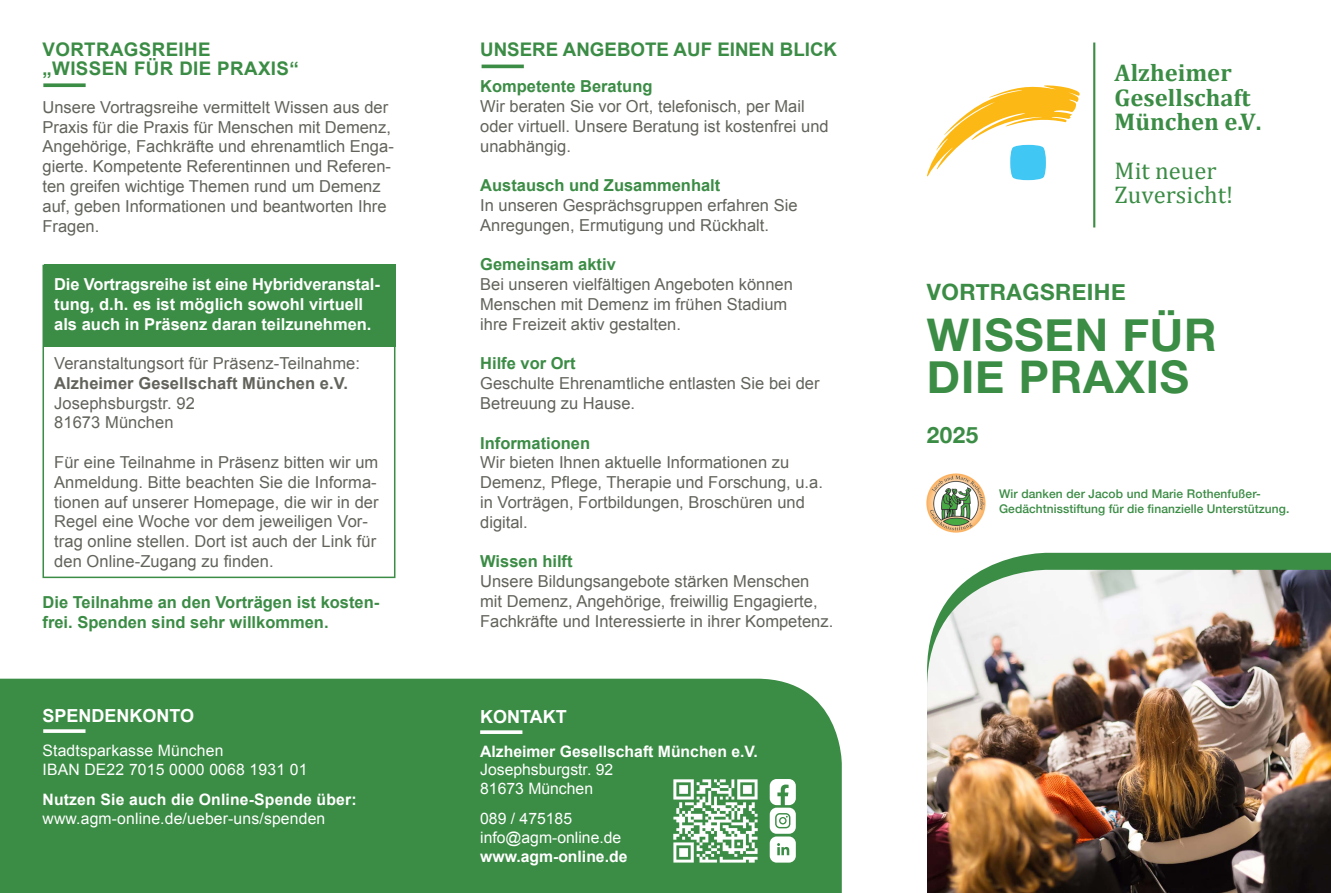
<style>
.page{position:relative;width:1331px;height:893px;background:#fff}
.page>*{position:absolute;margin:0;border:0;box-sizing:border-box;transform-origin:0 0}
.t1{font:700 45px/42px "Helvetica Neue";letter-spacing:.02em;color:#3b8c45}
.t2{font:700 24.3px/24.3px "Cambria";color:#3b8c45}
.t3{font:24.3px/24.3px "Cambria";color:#3b8c45}
.t4{font:700 22.5px "Helvetica Neue";letter-spacing:.02em;color:#3b8c45}
.t5{font:700 18.75px/18.8px "Arial";letter-spacing:.02em;color:#3b8c45}
.t6{font:700 18.75px "Arial";color:#3b8c45}
.t7{font:700 18px "Arial";color:#fff}
.t8{font:16.5px/19.8px "Arial";color:#63635c}
.t9{font:700 16.5px/19.8px "Arial";color:#3b8c45}
.t10{font:700 16.5px/19.8px "Arial";color:#fff}
.t11{font:700 16.5px "Arial";letter-spacing:.005em;color:#63635c}
.t12{font:15.75px/18.9px "Arial";letter-spacing:.01em;color:#fff}
.t13{font:700 15.75px "Arial";color:#fff}
.t14{font:500 12px/14.4px "Helvetica Neue";letter-spacing:.005em;color:#3b8c45}
</style>
<div class="page">
<svg style="left:982px;top:553px;width:349px;height:17px;background:#489351"></svg>
<div style="left:0;top:679px;width:842px;height:214px;background:#3b8c45"></div>
<img style="left:673px;top:778px;width:85px;height:85px">
<hr style="left:1093px;top:43px;width:2px;height:184px;background:#3b8c45">
<svg style="left:927px;top:85px;width:153px;height:95px"></svg>
<hr style="left:482px;top:65px;width:42px;height:3px;background:#3b8c45">
<svg style="left:43px;top:83px;width:43px;height:4px"></svg>
<svg style="left:480px;top:730px;width:42px;height:4px"></svg>
<div style="left:43px;top:265px;width:352px;height:313px;border:2px solid #3b8c45"></div>
<div style="left:44px;top:265px;width:351px;height:82px;background:#3b8c45"></div>
<svg style="left:43px;top:729px;width:43px;height:4px"></svg>
<img style="left:927px;top:570px;width:404px;height:323px">
<svg style="left:770px;top:779px;width:26px;height:84px"></svg>
<img style="left:926px;top:473px;width:60px;height:60px">
<p class="t5" style="left:43px;top:41px;width:258px">VORTRAGSREIHE „WISSEN FÜR DIE PRAXIS“</p>
<p class="t8" style="left:43px;top:97px;width:353px">Unsere Vortragsreihe vermittelt Wissen aus der Praxis für die Praxis für Menschen mit Demenz, Angehörige, Fachkräfte und ehrenamtlich Enga&shy;gierte. Kompetente Referentinnen und Referen&shy;ten greifen wichtige Themen rund um Demenz auf, geben Informationen und beantworten Ihre Fragen.</p>
<p class="t10" style="left:54px;top:275px;width:327px">Die Vortragsreihe ist eine Hybridveranstal&shy;tung, d.h. es ist möglich sowohl virtuell als auch in Präsenz daran teilzunehmen.</p>
<p class="t8" style="left:54px;top:353px;width:307px">Veranstaltungsort für Präsenz-Teilnahme:</p>
<p class="t11" style="left:54px;top:372px;width:295px">Alzheimer Gesellschaft München e.V.</p>
<p class="t8" style="left:54px;top:393px;width:142px">Josephsburgstr. 92<br>81673 München</p>
<p class="t8" style="left:54px;top:452px;width:326px">Für eine Teilnahme in Präsenz bitten wir um Anmeldung. Bitte beachten Sie die Informa&shy;tionen auf unserer Homepage, die wir in der Regel eine Woche vor dem jeweiligen Vor&shy;trag online stellen. Dort ist auch der Link für den Online-Zugang zu finden.</p>
<p class="t9" style="left:43px;top:593px;width:338px">Die Teilnahme an den Vorträgen ist kosten&shy;frei. Spenden sind sehr willkommen.</p>
<p class="t7" style="left:43px;top:704px;width:153px">SPENDENKONTO</p>
<p class="t12" style="left:43px;top:741px;width:266px">Stadtsparkasse München<br>IBAN DE22 7015 0000 0068 1931 01</p>
<p class="t13" style="left:43px;top:789px;width:316px">Nutzen Sie auch die Online-Spende über:</p>
<p class="t12" style="left:43px;top:809px;width:284px">www.agm-online.de/ueber-uns/spenden</p>
<p class="t6" style="left:480px;top:37px;width:358px">UNSERE ANGEBOTE AUF EINEN BLICK</p>
<p class="t9" style="left:480px;top:77px;width:174px">Kompetente Beratung</p>
<p class="t8" style="left:480px;top:96px;width:350px">Wir beraten Sie vor Ort, telefonisch, per Mail oder virtuell. Unsere Beratung ist kostenfrei und unabhängig.</p>
<p class="t9" style="left:480px;top:176px;width:242px">Austausch und Zusammenhalt</p>
<p class="t8" style="left:480px;top:195px;width:319px">In unseren Gesprächsgruppen erfahren Sie<br>Anregungen, Ermutigung und Rückhalt.</p>
<p class="t9" style="left:480px;top:255px;width:137px">Gemeinsam aktiv</p>
<p class="t8" style="left:480px;top:275px;width:314px">Bei unseren vielfältigen Angeboten können<br>Menschen mit Demenz im frühen Stadium ihre Freizeit aktiv gestalten.</p>
<p class="t9" style="left:480px;top:354px;width:97px">Hilfe vor Ort</p>
<p class="t8" style="left:480px;top:374px;width:341px">Geschulte Ehrenamtliche entlasten Sie bei der<br>Betreuung zu Hause.</p>
<p class="t9" style="left:480px;top:433px;width:112px">Informationen</p>
<p class="t8" style="left:480px;top:453px;width:344px">Wir bieten Ihnen aktuelle Informationen zu Demenz, Pflege, Therapie und Forschung, u.a. in Vorträgen, Fortbildungen, Broschüren und digital.</p>
<p class="t9" style="left:480px;top:552px;width:94px">Wissen hilft</p>
<p class="t8" style="left:480px;top:572px;width:355px">Unsere Bildungsangebote stärken Menschen mit Demenz, Angehörige, freiwillig Engagierte,<br>Fachkräfte und Interessierte in ihrer Kompetenz.</p>
<p class="t7" style="left:480px;top:704px;width:88px">KONTAKT</p>
<p class="t13" style="left:480px;top:741px;width:279px">Alzheimer Gesellschaft München e.V.</p>
<p class="t12" style="left:480px;top:761px;width:135px">Josephsburgstr. 92<br>81673 München</p>
<p class="t12" style="left:480px;top:809px;width:143px">089 / 475185 info@agm-online.de</p>
<p class="t13" style="left:480px;top:846px;width:149px">www.agm-online.de</p>
<h2 class="t2" style="left:1115px;top:60px;width:148px">Alzheimer<br>Gesellschaft<br>München e.V.</h2>
<h2 class="t3" style="left:1115px;top:158px;width:120px">Mit neuer<br>Zuversicht!</h2>
<h3 class="t4" style="left:927px;top:275px;width:200px">VORTRAGSREIHE</h3>
<h1 class="t1" style="left:927px;top:316px;width:291px">WISSEN FÜR<br>DIE PRAXIS</h1>
<h3 class="t4" style="left:927px;top:417px;width:53px">2025</h3>
<p class="t14" style="left:999px;top:486px;width:292px">Wir danken der Jacob und Marie Rothenfußer-<br>Gedächtnisstiftung für die finanzielle Unterstützung.</p>
</div>
